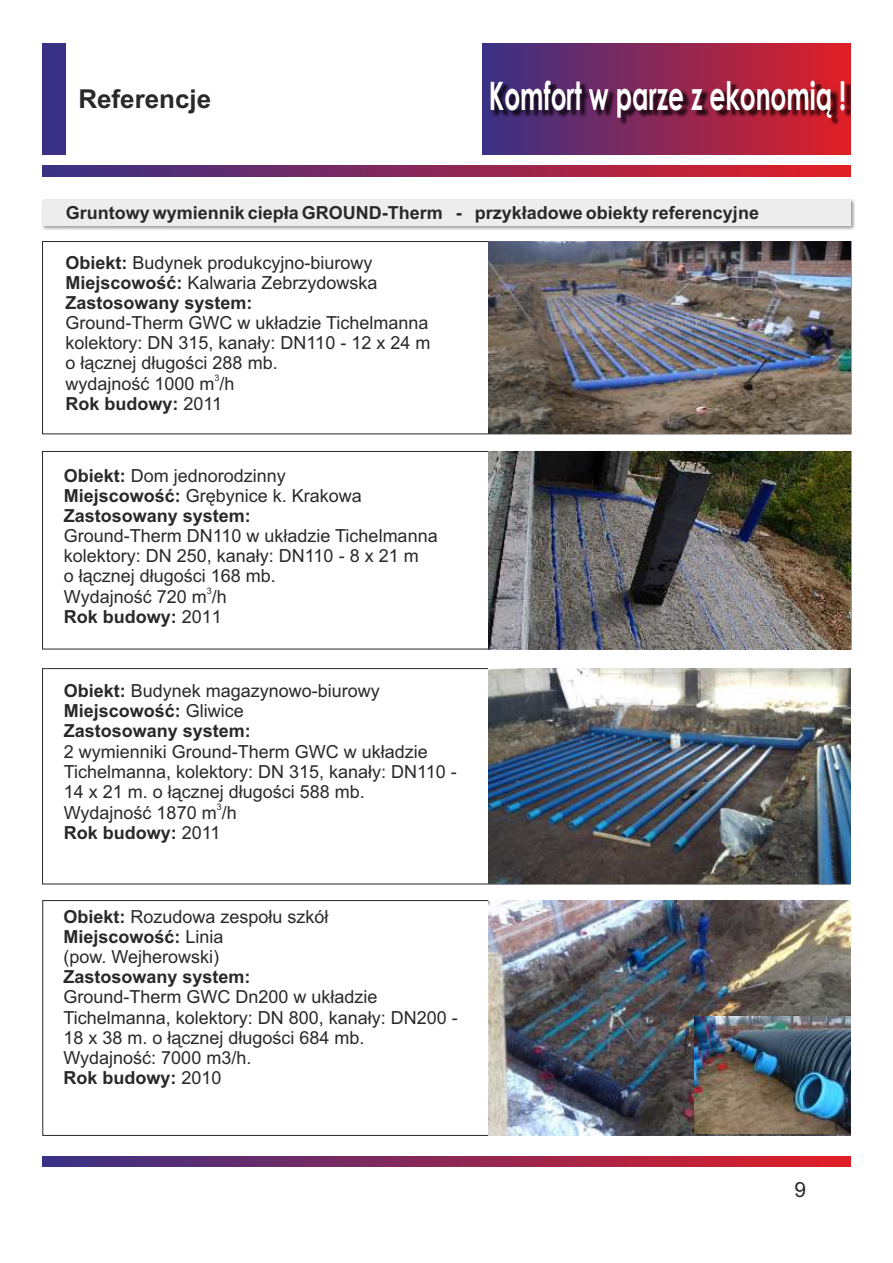
<style>
.page{position:relative;width:893px;height:1263px;background:#fff}
.page>*{position:absolute;margin:0;border:0;box-sizing:border-box;transform-origin:0 0}
.t1{font:700 39.3px "Century Gothic";color:#fff;scale:.63 1}
.t2{font:700 25.95px "Arial";color:#292929}
.t3{font:21px "Arial";color:#292929}
.t4{font:18px/20.1px "Arial";color:#292929}
.t5{font:700 18px/20.1px "Arial";color:#292929}
.t6{font:9px "Arial";color:#292929}
.s1{font-weight:700}
.s2{font-weight:400}
</style>
<div class="page">
<img style="left:43px;top:200px;width:811px;height:29px">
<div style="left:43px;top:200px;width:808px;height:26px;background:#ededed"></div>
<img style="left:489px;top:901px;width:361px;height:234px">
<img style="left:694px;top:1016px;width:156px;height:117px">
<div style="left:43px;top:43px;width:23px;height:112px;background:#383085"></div>
<div style="left:483px;top:43px;width:367px;height:112px;background:linear-gradient(to right,#393185,#e11e25)"></div>
<div style="left:492px;top:84px;width:359px;height:41px;background:#292929;opacity:.88"></div>
<img style="left:489px;top:451px;width:362px;height:198px">
<img style="left:489px;top:241px;width:362px;height:193px">
<img style="left:489px;top:669px;width:361px;height:214px">
<svg style="left:43px;top:166px;width:807px;height:10px;background:#8d2754"></svg>
<svg style="left:43px;top:1156px;width:807px;height:11px;background:#8d2754"></svg>
<h2 class="t2" style="left:78px;top:89px;width:134px">Referencje</h2>
<h1 class="t1" style="left:489px;top:80px;width:569px">Komfort w parze z ekonomią !</h1>
<p class="t5" style="left:66px;top:205px;width:695px">Gruntowy wymiennik ciepła GROUND-Therm - przykładowe obiekty referencyjne</p>
<p class="t4" style="left:66px;top:254px;width:314px"><span class="s1">Obiekt:</span> Budynek produkcyjno-biurowy<br><span class="s1">Miejscowość:</span> Kalwaria Zebrzydowska<br><span class="s1">Zastosowany system:</span></p>
<p class="t4" style="left:66px;top:314px;width:366px;text-align:justify">Ground-Therm GWC w układzie Tichelmanna kolektory: DN 315, kanały: DN110 - 12 x 24 m o łącznej długości 288 mb.</p>
<p class="t6" style="left:215px;top:374px;width:7px">3</p>
<p class="t4" style="left:66px;top:375px;width:171px">wydajność 1000 m /h<br><span class="s1">Rok budowy:</span> 2011</p>
<p class="t5" style="left:64px;top:467px;width:300px">Obiekt: <span class="s2">Dom jednorodzinny<br></span>Miejscowość: <span class="s2">Grębynice k. Krakowa<br></span>Zastosowany system:</p>
<p class="t4" style="left:64px;top:527px;width:375px">Ground-Therm DN110 w układzie Tichelmanna kolektory: DN 250, kanały: DN110 - 8 x 21 m<br>o łącznej długości 168 mb.</p>
<p class="t6" style="left:207px;top:588px;width:7px">3</p>
<p class="t4" style="left:64px;top:588px;width:164px">Wydajność 720 m /h<br><span class="s1">Rok budowy:</span> 2011</p>
<p class="t5" style="left:64px;top:682px;width:318px">Obiekt: <span class="s2">Budynek magazynowo-biurowy<br></span>Miejscowość: <span class="s2">Gliwice<br></span>Zastosowany system:</p>
<p class="t4" style="left:64px;top:743px;width:395px">2 wymienniki Ground-Therm GWC w układzie<br>Tichelmanna, kolektory: DN 315, kanały: DN110 -<br>14 x 21 m. o łącznej długości 588 mb.</p>
<p class="t6" style="left:217px;top:803px;width:7px">3</p>
<p class="t4" style="left:64px;top:804px;width:174px">Wydajność 1870 m /h<br><span class="s1">Rok budowy:</span> 2011</p>
<p class="t4" style="left:63px;top:908px;width:267px"><span class="s1">Obiekt:</span> Rozudowa zespołu szkół<br><span class="s1">Miejscowość:</span> Linia<br>(pow. Wejherowski)</p>
<p class="t5" style="left:63px;top:968px;width:189px">Zastosowany system:</p>
<p class="t4" style="left:63px;top:989px;width:396px">Ground-Therm GWC Dn200 w układzie<br>Tichelmanna, kolektory: DN 800, kanały: DN200 -<br>18 x 38 m. o łącznej długości 684 mb.<br>Wydajność: 7000 m3/h.<br><span class="s1">Rok budowy:</span> 2010</p>
<p class="t3" style="left:794px;top:1181px;width:13px">9</p>
</div>
